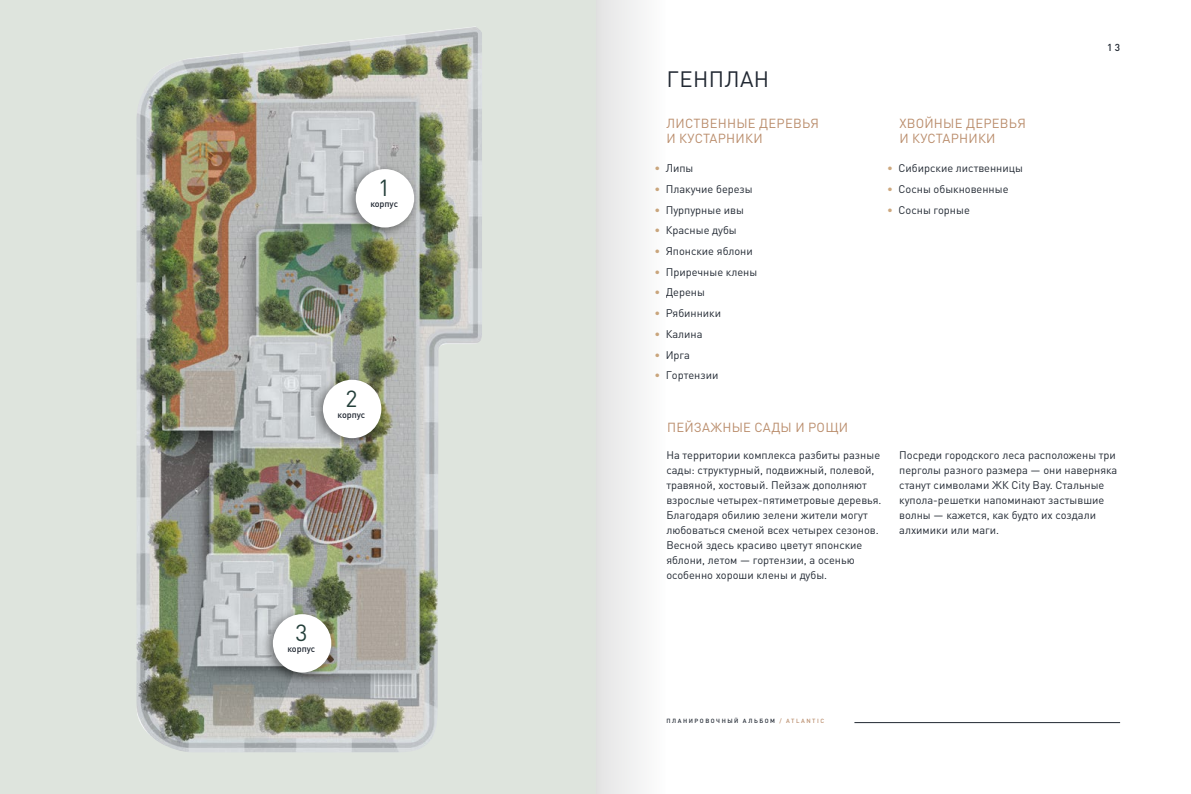
<style>
.page{position:relative;width:1191px;height:794px;background:#fff}
.page>*{position:absolute;margin:0;border:0;box-sizing:border-box;transform-origin:0 0}
.t1{font:23px "DIN Pro";color:#243f3a}
.t2{font:22px "DIN Pro";letter-spacing:.02em;color:#212832}
.t3{font:13px/15px "DIN Pro";letter-spacing:.02em;color:#ba8d6c}
.t4{font:11px/15px "DIN Pro";color:#212832}
.t5{font:500 10px "DIN Pro";color:#212832}
.t6{font:500 9px "DIN Pro";letter-spacing:-.005em;color:#212832}
.t7{font:500 6px "DIN Pro";letter-spacing:.26em;color:#212832}
.s1{color:#cda87f}
.s2{color:#ba8d6c}
</style>
<div class="page">
<hr style="left:854px;top:722px;width:266px;height:1px;background:#212832">
<div style="left:0;top:0;width:595px;height:794px;background:#dee4dd"></div>
<img style="left:136px;top:26px;width:346px;height:726px">
<div style="left:344px;top:163px;width:76px;height:76px;background:#000;opacity:.41"></div>
<div style="left:356px;top:169px;width:58px;height:58px;background:#fff;border-radius:50%"></div>
<div style="left:311px;top:373px;width:76px;height:77px;background:#000;opacity:.41"></div>
<div style="left:323px;top:380px;width:58px;height:58px;background:#fff;border-radius:50%"></div>
<div style="left:261px;top:607px;width:76px;height:77px;background:#000;opacity:.41"></div>
<div style="left:273px;top:614px;width:58px;height:58px;background:#fff;border-radius:50%"></div>
<div style="left:596px;top:0;width:70px;height:794px;background:#f1f1f1"></div>
<h1 class="t1" style="left:378px;top:170px;width:14px">1</h1>
<p class="t6" style="left:370px;top:197px;width:29px">корпус</p>
<h1 class="t1" style="left:345px;top:380px;width:14px">2</h1>
<p class="t6" style="left:337px;top:407px;width:29px">корпус</p>
<h1 class="t1" style="left:295px;top:614px;width:14px">3</h1>
<p class="t6" style="left:287px;top:642px;width:29px">корпус</p>
<h2 class="t2" style="left:666px;top:61px;width:104px">ГЕНПЛАН</h2>
<p class="t3" style="left:666px;top:115px;width:154px">ЛИСТВЕННЫЕ ДЕРЕВЬЯ<br>И КУСТАРНИКИ</p>
<p class="t3" style="left:899px;top:115px;width:128px">ХВОЙНЫЕ ДЕРЕВЬЯ<br>И КУСТАРНИКИ</p>
<p class="t4" style="left:654px;top:160px;width:41px"><span class="s1">•</span> Липы</p>
<p class="t4" style="left:654px;top:180px;width:100px"><span class="s1">•</span> Плакучие березы</p>
<p class="t4" style="left:654px;top:201px;width:91px"><span class="s1">•</span> Пурпурные ивы</p>
<p class="t4" style="left:654px;top:222px;width:84px"><span class="s1">•</span> Красные дубы</p>
<p class="t4" style="left:654px;top:242px;width:100px"><span class="s1">•</span> Японские яблони</p>
<p class="t4" style="left:654px;top:263px;width:104px"><span class="s1">•</span> Приречные клены</p>
<p class="t4" style="left:654px;top:284px;width:52px"><span class="s1">•</span> Дерены</p>
<p class="t4" style="left:654px;top:304px;width:68px"><span class="s1">•</span> Рябинники</p>
<p class="t4" style="left:654px;top:325px;width:50px"><span class="s1">•</span> Калина</p>
<p class="t4" style="left:654px;top:346px;width:37px"><span class="s1">•</span> Ирга</p>
<p class="t4" style="left:654px;top:366px;width:66px"><span class="s1">•</span> Гортензии</p>
<p class="t3" style="left:667px;top:418px;width:183px">ПЕЙЗАЖНЫЕ САДЫ И РОЩИ</p>
<p class="t4" style="left:887px;top:160px;width:137px"><span class="s1">•</span> Сибирские лиственницы</p>
<p class="t4" style="left:887px;top:180px;width:123px"><span class="s1">•</span> Сосны обыкновенные</p>
<p class="t4" style="left:887px;top:201px;width:84px"><span class="s1">•</span> Сосны горные</p>
<p class="t5" style="left:1107px;top:39px;width:15px">13</p>
<p class="t4" style="left:666px;top:446px;width:217px">На территории комплекса разбиты разные сады: структурный, подвижный, полевой, травяной, хостовый. Пейзаж дополняют взрослые четырех-пятиметровые деревья.<br>Благодаря обилию зелени жители могут любоваться сменой всех четырех сезонов.<br>Весной здесь красиво цветут японские яблони, летом — гортензии, а осенью особенно хороши клены и дубы.</p>
<p class="t4" style="left:899px;top:446px;width:220px">Посреди городского леса расположены три перголы разного размера — они наверняка станут символами ЖК City Bay. Стальные купола-решетки напоминают застывшие волны — кажется, как будто их создали алхимики или маги.</p>
<p class="t7" style="left:666px;top:716px;width:159px">ПЛАНИРОВОЧНЫЙ АЛЬБОМ <span class="s2">/ ATLANTIC</span></p>
</div>
